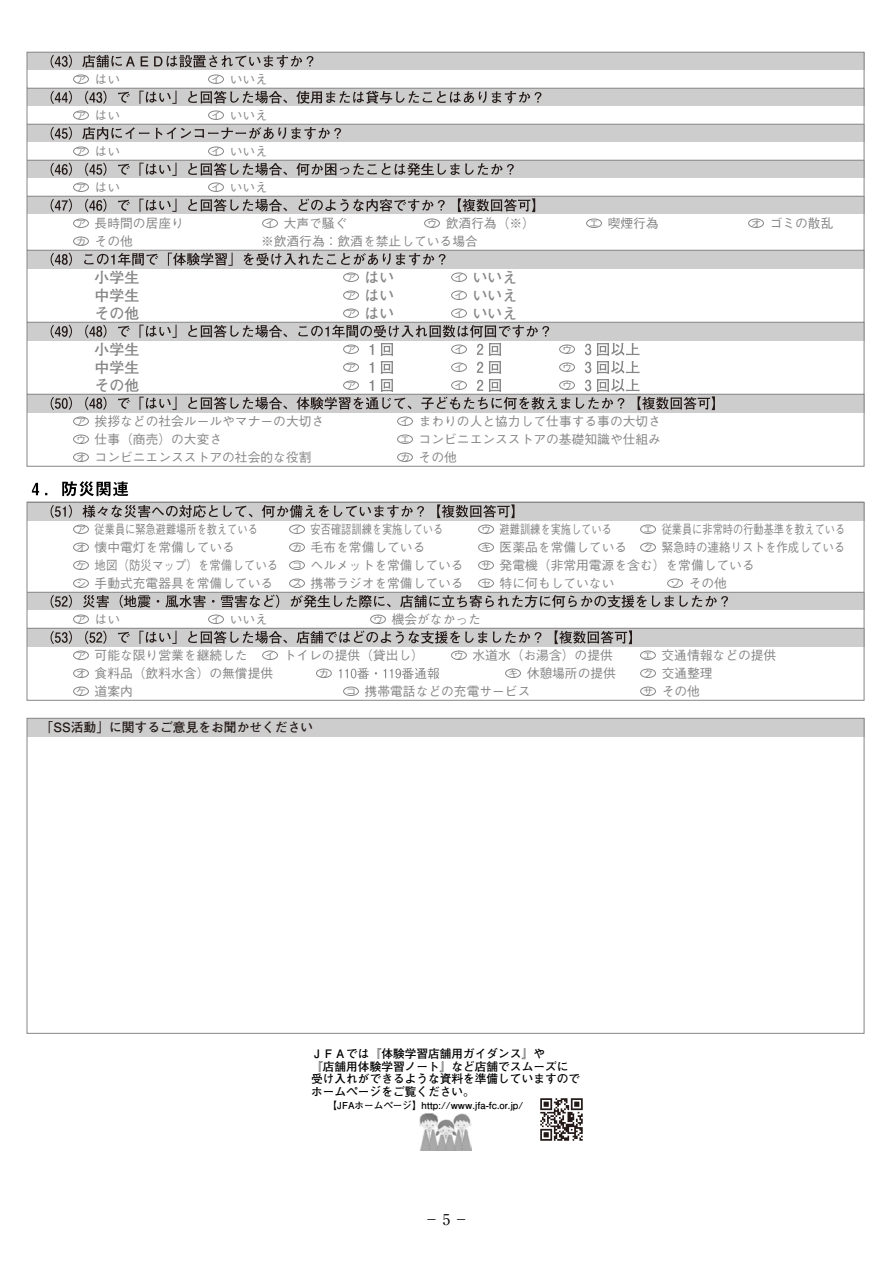
<style>
.page{position:relative;width:893px;height:1263px;background:#fff}
.page>*{position:absolute;margin:0;border:0;box-sizing:border-box;transform-origin:0 0}
.t1{font:14.85px/18px "Futo Go B101 Pro Bold 90 pv RKSJ H";color:#868686}
.t2{font:14.85px "Ryumin Pr 5";color:#000}
.t3{font:12.75px/18px "Gothic BBB Pro Medium 90 pv RKSJ H";color:#868686}
.t4{font:12.75px "Gothic BBB Pro Medium 90 pv RKSJ H";color:#868686;scale:.8 1}
.t5{font:12.75px "Gothic BBB Pro Medium 90 pv RKSJ H";color:#868686;scale:.9 1}
.t6{font:12.75px "Futo Go B101 Pro Bold 90 pv RKSJ H";color:#231916}
.t7{font:11.7px/12.8px "Futo Go B101 Pro Bold 90 pv RKSJ H";color:#000}
.t8{font:9.6px "Futo Go B101 Pro Bold 90 pv RKSJ H";color:#000}
.t9{font:9.6px/18px "Gothic BBB Pro Medium 90 pv RKSJ H";color:#868686;text-align:justify;scale:1.11 1}
.s1{font-size:9.6px}
.s2{font-family:"Koz Go Pr 6 N Regular 90 pv RKSJ H"}
</style>
<div class="page">
<div style="left:27px;top:718px;width:837px;height:18px;background:#cdcdce"></div>
<div style="left:27px;top:502px;width:837px;height:18px;background:#cdcdce"></div>
<div style="left:27px;top:592px;width:837px;height:18px;background:#cdcdce"></div>
<div style="left:27px;top:628px;width:837px;height:18px;background:#cdcdce"></div>
<svg style="left:26px;top:51px;width:839px;height:416px"></svg>
<svg style="left:73px;top:525px;width:583px;height:171px"></svg>
<hr style="left:27px;top:592px;width:837px;height:1px;background:#868686">
<hr style="left:27px;top:160px;width:837px;height:1px;background:#868686">
<svg style="left:73px;top:183px;width:151px;height:9px"></svg>
<hr style="left:27px;top:196px;width:837px;height:1px;background:#868686">
<svg style="left:73px;top:219px;width:691px;height:243px"></svg>
<hr style="left:27px;top:124px;width:837px;height:1px;background:#868686">
<svg style="left:73px;top:147px;width:151px;height:9px"></svg>
<div style="left:27px;top:502px;width:837px;height:199px;border:1px solid #868686"></div>
<hr style="left:27px;top:628px;width:837px;height:1px;background:#868686">
<svg style="left:51px;top:253px;width:395px;height:13px;background:#a3a0a0"></svg>
<svg style="left:51px;top:273px;width:664px;height:137px"></svg>
<svg style="left:51px;top:504px;width:463px;height:14px"></svg>
<svg style="left:32px;top:481px;width:96px;height:15px"></svg>
<svg style="left:51px;top:579px;width:677px;height:81px"></svg>
<svg style="left:339px;top:667px;width:100px;height:12px"></svg>
<svg style="left:51px;top:55px;width:262px;height:13px;background:#a19e9e"></svg>
<svg style="left:51px;top:75px;width:490px;height:45px"></svg>
<svg style="left:51px;top:163px;width:463px;height:13px;background:#a6a4a4"></svg>
<svg style="left:51px;top:198px;width:484px;height:14px;background:#a6a3a4"></svg>
<svg style="left:51px;top:127px;width:290px;height:13px;background:#adabab"></svg>
<img style="left:419px;top:1113px;width:53px;height:37px">
<img style="left:540px;top:1098px;width:43px;height:42px">
<p class="t3" style="left:76px;top:69px;width:46px"><span class="s1">ア</span> はい</p>
<p class="t3" style="left:211px;top:69px;width:59px"><span class="s1">イ</span> いいえ</p>
<p class="t3" style="left:76px;top:105px;width:46px"><span class="s1">ア</span> はい</p>
<p class="t3" style="left:211px;top:105px;width:59px"><span class="s1">イ</span> いいえ</p>
<p class="t3" style="left:76px;top:141px;width:46px"><span class="s1">ア</span> はい</p>
<p class="t3" style="left:211px;top:141px;width:59px"><span class="s1">イ</span> いいえ</p>
<p class="t3" style="left:76px;top:177px;width:46px"><span class="s1">ア</span> はい</p>
<p class="t3" style="left:211px;top:177px;width:59px"><span class="s1">イ</span> いいえ</p>
<p class="t3" style="left:76px;top:213px;width:110px"><span class="s1">ア</span> 長時間の居座り</p>
<p class="t9" style="left:265px;top:213px;width:11px">イ</p>
<p class="t3" style="left:76px;top:231px;width:59px"><span class="s1">カ</span> その他</p>
<p class="t3" style="left:261px;top:231px;width:218px">※飲酒行為<span class="s2">：</span>飲酒を禁止している場合</p>
<p class="t3" style="left:284px;top:213px;width:65px">大声で騒ぐ</p>
<p class="t3" style="left:427px;top:213px;width:110px"><span class="s1">ウ</span> 飲酒行為（※）</p>
<p class="t3" style="left:589px;top:213px;width:71px"><span class="s1">エ</span> 喫煙行為</p>
<p class="t3" style="left:751px;top:213px;width:84px"><span class="s1">オ</span> ゴミの散乱</p>
<p class="t1" style="left:95px;top:266px;width:46px">小学生</p>
<p class="t9" style="left:346px;top:267px;width:11px">ア</p>
<p class="t9" style="left:454px;top:267px;width:11px">イ</p>
<p class="t1" style="left:95px;top:284px;width:46px">中学生その他</p>
<p class="t1" style="left:365px;top:266px;width:31px">はい</p>
<p class="t1" style="left:473px;top:266px;width:46px">いいえ</p>
<p class="t1" style="left:365px;top:284px;width:31px">はい</p>
<p class="t1" style="left:473px;top:284px;width:46px">いいえ</p>
<p class="t1" style="left:365px;top:302px;width:31px">はい</p>
<p class="t1" style="left:473px;top:302px;width:46px">いいえ</p>
<p class="t9" style="left:346px;top:285px;width:11px">ア</p>
<p class="t9" style="left:454px;top:285px;width:11px">イ</p>
<p class="t9" style="left:346px;top:303px;width:11px">ア</p>
<p class="t9" style="left:454px;top:303px;width:11px">イ</p>
<p class="t9" style="left:454px;top:339px;width:11px">イイイ</p>
<p class="t1" style="left:95px;top:338px;width:46px">小学生</p>
<p class="t9" style="left:346px;top:339px;width:11px">ア</p>
<p class="t1" style="left:95px;top:356px;width:46px">中学生その他</p>
<p class="t9" style="left:346px;top:357px;width:11px">アア</p>
<p class="t9" style="left:562px;top:339px;width:11px">ウウウ</p>
<p class="t3" style="left:76px;top:411px;width:250px"><span class="s1">ア</span> 挨拶などの社会ルールやマナーの大切さ</p>
<p class="t3" style="left:400px;top:411px;width:263px"><span class="s1">イ</span> まわりの人と協力して仕事する事の大切さ</p>
<p class="t3" style="left:76px;top:429px;width:148px"><span class="s1">ウ</span> 仕事（商売）の大変さ</p>
<p class="t3" style="left:400px;top:429px;width:263px"><span class="s1">エ</span> コンビニエンスストアの基礎知識や仕組み</p>
<p class="t3" style="left:76px;top:447px;width:237px"><span class="s1">オ</span> コンビニエンスストアの社会的な役割</p>
<p class="t3" style="left:400px;top:447px;width:59px"><span class="s1">カ</span> その他</p>
<p class="t4" style="left:76px;top:518px;width:229px"><span class="s1">ア</span> 従業員に緊急避難場所を教えている</p>
<p class="t4" style="left:292px;top:518px;width:191px"><span class="s1">イ</span> 安否確認訓練を実施している</p>
<p class="t4" style="left:500px;top:518px;width:142px">避難訓練を実施している</p>
<p class="t9" style="left:292px;top:537px;width:11px">カ</p>
<p class="t3" style="left:500px;top:536px;width:129px">医薬品を常備している</p>
<p class="t3" style="left:76px;top:572px;width:199px"><span class="s1">シ</span> 手動式充電器具を常備している</p>
<p class="t4" style="left:643px;top:518px;width:255px"><span class="s1">エ</span> 従業員に非常時の行動基準を教えている</p>
<p class="t3" style="left:670px;top:554px;width:87px;text-indent:-189px"><span class="s1">サ</span> 発電機（非常用電源を含む）を常備している<span class="s1">ソ</span> その他</p>
<p class="t9" style="left:481px;top:519px;width:11px">ウ</p>
<p class="t5" style="left:643px;top:536px;width:227px"><span class="s1">ク</span> 緊急時の連絡リストを作成している</p>
<p class="t9" style="left:76px;top:537px;width:11px">オ</p>
<p class="t3" style="left:311px;top:536px;width:116px">毛布を常備している</p>
<p class="t9" style="left:76px;top:555px;width:11px">ケ</p>
<p class="t3" style="left:311px;top:572px;width:155px">携帯ラジオを常備している</p>
<p class="t3" style="left:95px;top:536px;width:142px">懐中電灯を常備している</p>
<p class="t9" style="left:481px;top:537px;width:11px">キ</p>
<p class="t5" style="left:95px;top:554px;width:206px">地図（防災マップ）を常備している</p>
<p class="t3" style="left:292px;top:554px;width:173px"><span class="s1">コ</span> ヘルメットを常備している</p>
<p class="t9" style="left:292px;top:573px;width:11px">ス</p>
<p class="t3" style="left:481px;top:572px;width:135px"><span class="s1">セ</span> 特に何もしていない</p>
<p class="t3" style="left:373px;top:609px;width:110px"><span class="s1">ウ</span> 機会がなかった</p>
<p class="t3" style="left:95px;top:609px;width:27px">はい</p>
<p class="t3" style="left:230px;top:609px;width:40px">いいえ</p>
<p class="t9" style="left:76px;top:609px;width:11px">ア</p>
<p class="t9" style="left:211px;top:609px;width:11px">イ</p>
<p class="t9" style="left:76px;top:645px;width:11px">ア</p>
<p class="t3" style="left:95px;top:645px;width:155px">可能な限り営業を継続した</p>
<p class="t3" style="left:473px;top:645px;width:142px">水道水（お湯含）の提供</p>
<p class="t3" style="left:662px;top:645px;width:116px">交通情報などの提供</p>
<p class="t9" style="left:76px;top:663px;width:11px">オ</p>
<p class="t3" style="left:265px;top:645px;width:161px"><span class="s1">イ</span> トイレの提供（貸出し）</p>
<p class="t9" style="left:454px;top:645px;width:11px">ウ</p>
<p class="t3" style="left:95px;top:663px;width:180px">食料品（飲料水含）の無償提供</p>
<p class="t9" style="left:643px;top:645px;width:11px">エ</p>
<p class="t9" style="left:319px;top:663px;width:11px">カ</p>
<p class="t3" style="left:527px;top:663px;width:91px">休憩場所の提供</p>
<p class="t9" style="left:508px;top:663px;width:11px">キ</p>
<p class="t3" style="left:643px;top:663px;width:71px"><span class="s1">ク</span> 交通整理</p>
<p class="t3" style="left:76px;top:681px;width:59px"><span class="s1">ケ</span> 道案内</p>
<p class="t3" style="left:346px;top:681px;width:186px"><span class="s1">コ</span> 携帯電話などの充電サービス</p>
<p class="t6" style="left:41px;top:717px;width:274px">「SS活動」に関するご意見をお聞かせください</p>
<p class="t3" style="left:643px;top:681px;width:59px"><span class="s1">サ</span> その他</p>
<p class="t7" style="left:311px;top:1045px;width:270px">ＪＦＡでは『体験学習店舗用ガイダンス』や<br>『店舗用体験学習ノート』など店舗でスムーズに受け入れができるような資料を準備していますのでホームページをご覧ください。</p>
<p class="t8" style="left:308px;top:1097px;width:217px">　　【JFAホームページ】http://www.jfa-fc.or.jp/</p>
<p class="t2" style="left:424px;top:1208px;width:46px">−5−</p>
</div>
